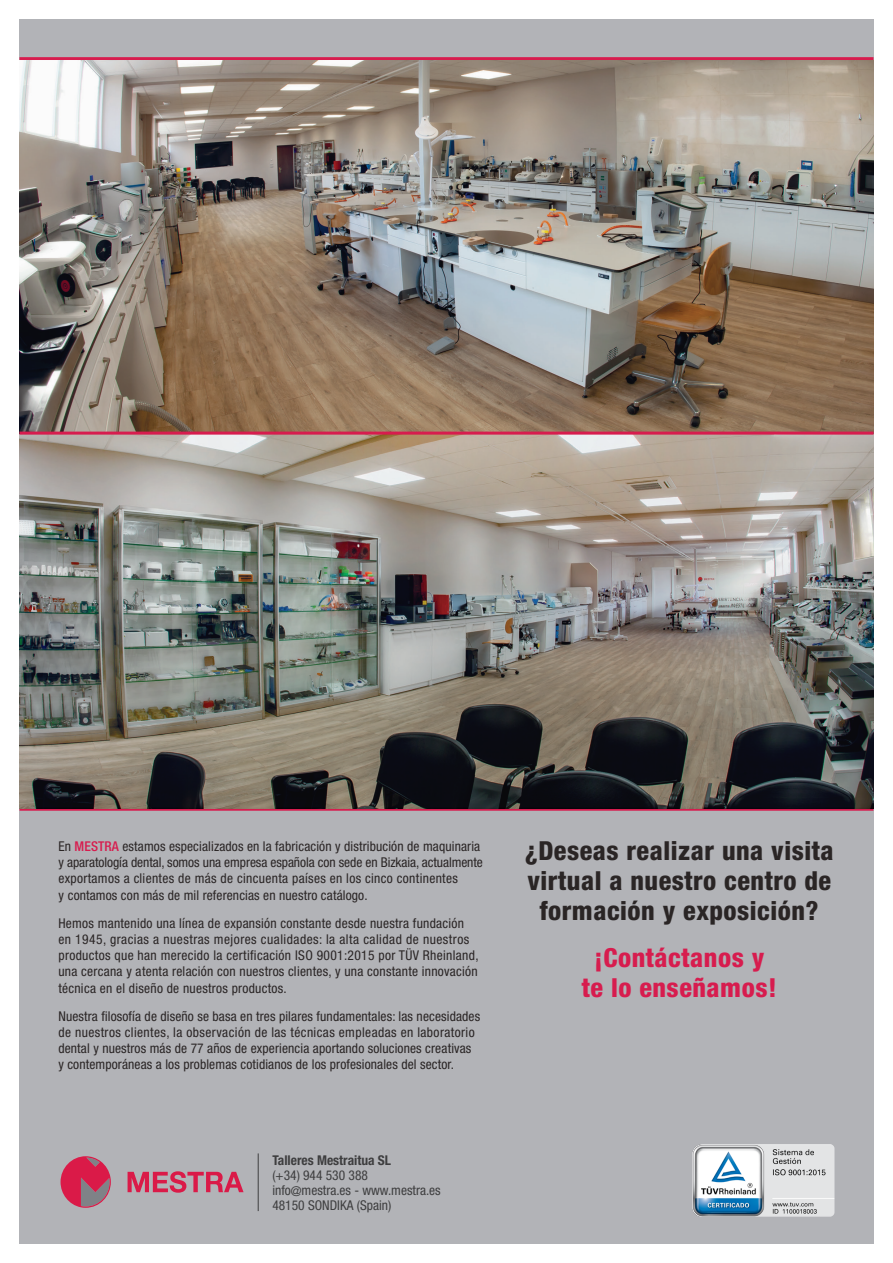
<style>
.page{position:relative;width:893px;height:1263px;background:#fff}
.page>*{position:absolute;margin:0;border:0;box-sizing:border-box;transform-origin:0 0}
.t1{font:800 condensed 26.25px/30px "Helvetica Neue LT Std";letter-spacing:.02em;color:#2a2525;text-align:center}
.t2{font:800 condensed 26.25px/30px "Helvetica Neue LT Std";letter-spacing:.02em;color:#d71c4e;text-align:center}
.t3{font:condensed 13.5px/16.2px "Helvetica Neue LT Std";letter-spacing:.02em;color:#2a2525}
.t4{font:condensed 13.5px "Helvetica Neue LT Std";color:#3e3e3f}
.t5{font:700 condensed 13.5px "Helvetica Neue LT Std";color:#3e3e3f}
.s1{font-weight:500;color:#d71c4e}
</style>
<div class="page">
<div style="left:19px;top:19px;width:854px;height:1225px;background:#b2b3b7"></div>
<hr style="left:19px;top:808px;width:854px;height:3px;background:#d71c4e">
<hr style="left:19px;top:57px;width:854px;height:3px;background:#d71c4e">
<hr style="left:258px;top:1153px;width:1px;height:58px;background:#3e3e3f">
<svg style="left:128px;top:1171px;width:116px;height:22px"></svg>
<svg style="left:61px;top:1156px;width:50px;height:52px"></svg>
<img style="left:19px;top:60px;width:854px;height:749px">
<hr style="left:19px;top:432px;width:854px;height:3px;background:#d71c4e">
<img style="left:692px;top:1144px;width:142px;height:72px">
<p class="t3" style="left:58px;top:838px;width:426px">En <span class="s1">MESTRA</span> estamos especializados en la fabricación y distribución de maquinaria y aparatología dental, somos una empresa española con sede en Bizkaia, actualmente exportamos a clientes de más de cincuenta países en los cinco continentes<br>y contamos con más de mil referencias en nuestro catálogo.</p>
<p class="t3" style="left:58px;top:915px;width:422px">Hemos mantenido una línea de expansión constante desde nuestra fundación en 1945, gracias a nuestras mejores cualidades: la alta calidad de nuestros productos que han merecido la certificación ISO 9001:2015 por TÜV Rheinland, una cercana y atenta relación con nuestros clientes, y una constante innovación técnica en el diseño de nuestros productos.</p>
<p class="t3" style="left:58px;top:1008px;width:423px">Nuestra filosofía de diseño se basa en tres pilares fundamentales: las necesidades de nuestros clientes, la observación de las técnicas empleadas en laboratorio dental y nuestros más de 77 años de experiencia aportando soluciones creativas y contemporáneas a los problemas cotidianos de los profesionales del sector.</p>
<p class="t5" style="left:272px;top:1151px;width:120px">Talleres Mestraitua SL</p>
<p class="t4" style="left:272px;top:1167px;width:97px">(+34) 944 530 388</p>
<p class="t4" style="left:272px;top:1182px;width:170px">info@mestra.es - www.mestra.es</p>
<p class="t4" style="left:272px;top:1197px;width:120px">48150 SONDIKA (Spain)</p>
<p class="t1" style="left:525px;top:835px;width:310px">¿Deseas realizar una visita virtual a nuestro centro de formación y exposición?</p>
<p class="t2" style="left:582px;top:942px;width:197px">¡Contáctanos y te lo enseñamos!</p>
</div>
